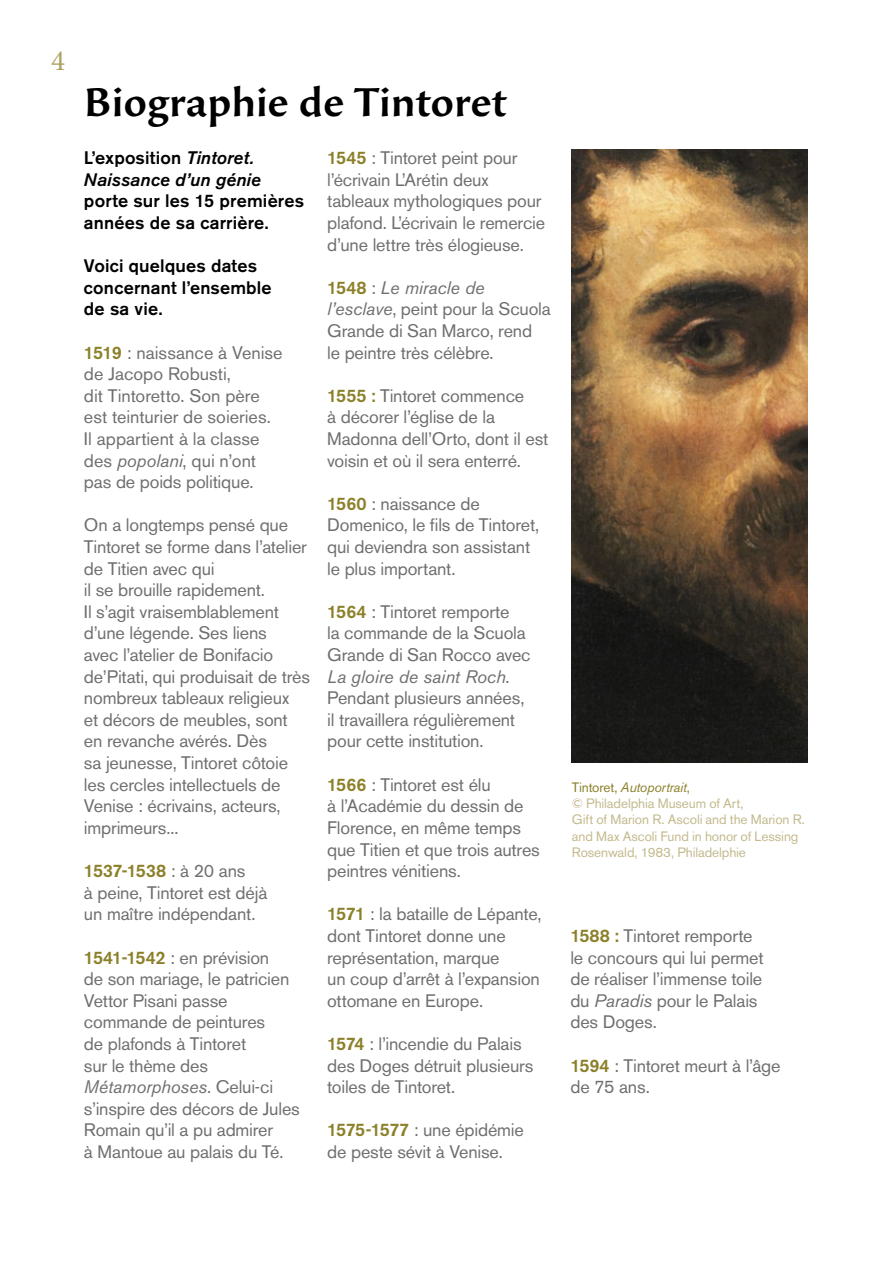
<style>
.page{position:relative;width:893px;height:1263px;background:#fff}
.page>*{position:absolute;margin:0;border:0;box-sizing:border-box;transform-origin:0 0}
.t1{font:500 41.1px "Beorcana Std";color:#000}
.t2{font:29.1px "Minion Pro";color:#ada162}
.t3{font:18px/21.6px "Akzidenz Grotesk BE";letter-spacing:-.01em;color:#706f6f}
.t4{font:500 18px/21.6px "Akzidenz Grotesk BE";letter-spacing:.01em;color:#000}
.t5{font:italic 500 18px/21.6px "Akzidenz Grotesk BE";letter-spacing:.005em;color:#000}
.t6{font:13.5px/16.2px "Akzidenz Grotesk BE";letter-spacing:-.01em;color:#c3ba8d}
.s1{font-style:normal}
.s2{font-weight:500;color:#8c812a}
.s3{font-style:italic}
.s4{color:#8c812a}
.s5{font-style:italic;color:#8c812a}
</style>
<div class="page">
<img style="left:572px;top:150px;width:236px;height:613px">
<h2 class="t2" style="left:51px;top:41px;width:15px">4</h2>
<h1 class="t1" style="left:84px;top:79px;width:424px">Biographie de Tintoret</h1>
<p class="t5" style="left:84px;top:147px;width:179px"><span class="s1">L’exposition</span> Tintoret.<br>Naissance d’un génie</p>
<p class="t4" style="left:84px;top:190px;width:222px">porte sur les 15 premières années de sa carrière.</p>
<p class="t4" style="left:84px;top:255px;width:189px">Voici quelques dates concernant l’ensemble de sa vie.</p>
<p class="t3" style="left:84px;top:342px;width:200px"><span class="s2">1519</span> : naissance à Venise de Jacopo Robusti,<br>dit Tintoretto. Son père est teinturier de soieries.<br>Il appartient à la classe des <span class="s3">popolani</span>, qui n’ont pas de poids politique.</p>
<p class="t3" style="left:84px;top:514px;width:228px">On a longtemps pensé que<br>Tintoret se forme dans l’atelier de Titien avec qui<br>il se brouille rapidement.<br>Il s’agit vraisemblablement d’une légende. Ses liens<br>avec l’atelier de Bonifacio de’Pitati, qui produisait de très nombreux tableaux religieux<br>et décors de meubles, sont en revanche avérés. Dès<br>sa jeunesse, Tintoret côtoie les cercles intellectuels de<br>Venise : écrivains, acteurs, imprimeurs...</p>
<p class="t3" style="left:84px;top:860px;width:185px"><span class="s2">1537-1538</span> : à 20 ans<br>à peine, Tintoret est déjà un maître indépendant.</p>
<p class="t3" style="left:84px;top:946px;width:217px"><span class="s2">1541-1542</span> : en prévision<br>de son mariage, le patricien<br>Vettor Pisani passe commande de peintures<br>de plafonds à Tintoret<br>sur le thème des<br><span class="s3">Métamorphoses</span>. Celui-ci s’inspire des décors de Jules<br>Romain qu’il a pu admirer<br>à Mantoue au palais du Té.</p>
<p class="t3" style="left:327px;top:147px;width:219px"><span class="s2">1545</span> : Tintoret peint pour l’écrivain L’Arétin deux tableaux mythologiques pour plafond. L’écrivain le remercie d’une lettre très élogieuse.</p>
<p class="t3" style="left:327px;top:277px;width:225px"><span class="s2">1548</span> : <span class="s3">Le miracle de l’esclave</span>, peint pour la Scuola<br>Grande di San Marco, rend<br>le peintre très célèbre.</p>
<p class="t3" style="left:327px;top:385px;width:223px"><span class="s2">1555 :</span> Tintoret commence<br>à décorer l’église de la<br>Madonna dell’Orto, dont il est voisin et où il sera enterré.</p>
<p class="t3" style="left:327px;top:493px;width:214px"><span class="s2">1560</span> : naissance de<br>Domenico, le fils de Tintoret, qui deviendra son assistant le plus important.</p>
<p class="t3" style="left:327px;top:601px;width:205px"><span class="s2">1564</span> : Tintoret remporte<br>la commande de la Scuola<br>Grande di San Rocco avec<br><span class="s3">La gloire de saint Roch</span>.<br>Pendant plusieurs années, il travaillera régulièrement pour cette institution.</p>
<p class="t3" style="left:327px;top:774px;width:214px"><span class="s2">1566</span> : Tintoret est élu<br>à l’Académie du dessin de<br>Florence, en même temps que Titien et que trois autres peintres vénitiens.</p>
<p class="t3" style="left:327px;top:903px;width:216px"><span class="s2">1571</span> : la bataille de Lépante, dont Tintoret donne une représentation, marque<br>un coup d’arrêt à l’expansion ottomane en Europe.</p>
<p class="t3" style="left:327px;top:1033px;width:208px"><span class="s2">1574</span> : l’incendie du Palais des Doges détruit plusieurs toiles de Tintoret.</p>
<p class="t3" style="left:327px;top:1119px;width:198px"><span class="s2">1575-1577</span> : une épidémie de peste sévit à Venise.</p>
<p class="t6" style="left:572px;top:779px;width:235px"><span class="s4">Tintoret,</span> <span class="s5">Autoportrait</span><span class="s4">,<br></span>© Philadelphia Museum of Art,<br>Gift of Marion R. Ascoli and the Marion R. and Max Ascoli Fund in honor of Lessing Rosenwald, 1983, Philadelphie</p>
<p class="t3" style="left:570px;top:925px;width:195px"><span class="s2">1588 :</span> Tintoret remporte le concours qui lui permet de réaliser l’immense toile du <span class="s3">Paradis</span> pour le Palais des Doges.</p>
<p class="t3" style="left:570px;top:1054px;width:212px"><span class="s2">1594</span> : Tintoret meurt à l’âge de 75 ans.</p>
</div>
